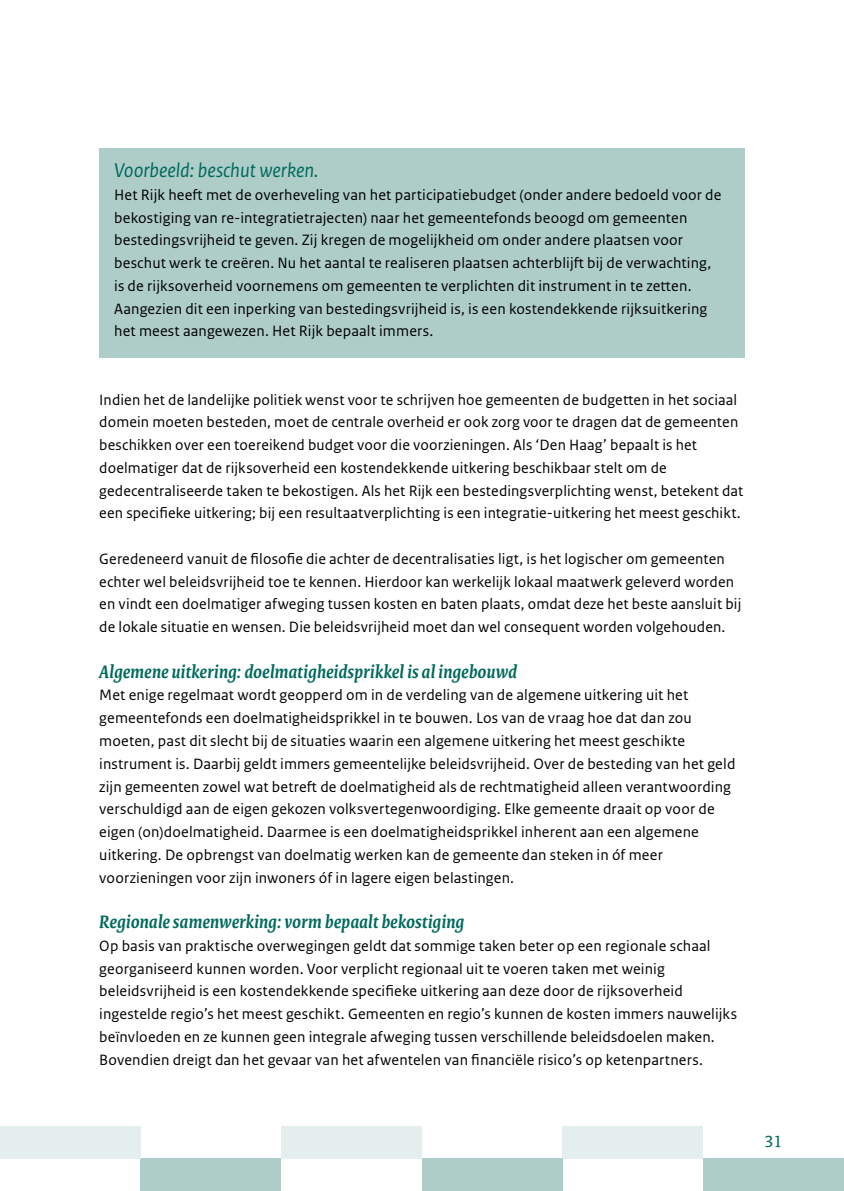
<style>
.page{position:relative;width:844px;height:1191px;background:#fff}
.page>*{position:absolute;margin:0;border:0;box-sizing:border-box;transform-origin:0 0}
.t1{font:italic 21px "Rijksoverheid Sans Text";color:#006a5d}
.Tussenkop{font:italic 700 19.25px "Rijksoverheid Serif";color:#006a5d}
.t2{font:17.5px "Rijksoverheid Serif";color:#006a5d}
.Broodtekst{font:15.75px/22.8px "Rijksoverheid Sans Text";letter-spacing:.01em;color:#000}
</style>
<div class="page">
<div style="left:703px;top:1158px;width:140px;height:33px;background:#aecdc9"></div>
<div style="left:562px;top:1126px;width:141px;height:32px;background:#e4eeed"></div>
<div style="left:422px;top:1158px;width:140px;height:33px;background:#aecdc9"></div>
<div style="left:281px;top:1126px;width:141px;height:32px;background:#e4eeed"></div>
<div style="left:141px;top:1158px;width:140px;height:33px;background:#aecdc9"></div>
<div style="left:0;top:1126px;width:141px;height:32px;background:#e4eeed"></div>
<div style="left:99px;top:148px;width:645px;height:209px;background:#aecdc9"></div>
<p class="t1" style="left:114px;top:158px;width:206px">Voorbeeld: beschut werken.</p>
<p class="Broodtekst" style="left:114px;top:183px;width:608px">Het Rijk heeft met de overheveling van het participatiebudget (onder andere bedoeld voor de bekostiging van re-integratietrajecten) naar het gemeentefonds beoogd om gemeenten bestedingsvrijheid te geven. Zij kregen de mogelijkheid om onder andere plaatsen voor beschut werk te creëren. Nu het aantal te realiseren plaatsen achterblijft bij de verwachting, is de rijksoverheid voornemens om gemeenten te verplichten dit instrument in te zetten.<br>Aangezien dit een inperking van bestedingsvrijheid is, is een kostendekkende rijksuitkering het meest aangewezen. Het Rijk bepaalt immers.</p>
<p class="Broodtekst" style="left:99px;top:388px;width:645px">Indien het de landelijke politiek wenst voor te schrijven hoe gemeenten de budgetten in het sociaal domein moeten besteden, moet de centrale overheid er ook zorg voor te dragen dat de gemeenten beschikken over een toereikend budget voor die voorzieningen. Als ‘Den Haag’ bepaalt is het doelmatiger dat de rijksoverheid een kostendekkende uitkering beschikbaar stelt om de gedecentraliseerde taken te bekostigen. Als het Rijk een bestedingsverplichting wenst, betekent dat een specifieke uitkering; bij een resultaatverplichting is een integratie-uitkering het meest geschikt.</p>
<p class="Broodtekst" style="left:99px;top:547px;width:643px">Geredeneerd vanuit de filosofie die achter de decentralisaties ligt, is het logischer om gemeenten echter wel beleidsvrijheid toe te kennen. Hierdoor kan werkelijk lokaal maatwerk geleverd worden en vindt een doelmatiger afweging tussen kosten en baten plaats, omdat deze het beste aansluit bij de lokale situatie en wensen. Die beleidsvrijheid moet dan wel consequent worden volgehouden.</p>
<p class="Tussenkop" style="left:99px;top:660px;width:419px">Algemene uitkering: doelmatigheidsprikkel is al ingebouwd</p>
<p class="Broodtekst" style="left:99px;top:684px;width:637px">Met enige regelmaat wordt geopperd om in de verdeling van de algemene uitkering uit het gemeentefonds een doelmatigheidsprikkel in te bouwen. Los van de vraag hoe dat dan zou moeten, past dit slecht bij de situaties waarin een algemene uitkering het meest geschikte instrument is. Daarbij geldt immers gemeentelijke beleidsvrijheid. Over de besteding van het geld zijn gemeenten zowel wat betreft de doelmatigheid als de rechtmatigheid alleen verantwoording verschuldigd aan de eigen gekozen volksvertegenwoordiging. Elke gemeente draait op voor de eigen (on)doelmatigheid. Daarmee is een doelmatigheidsprikkel inherent aan een algemene uitkering. De opbrengst van doelmatig werken kan de gemeente dan steken in óf meer voorzieningen voor zijn inwoners óf in lagere eigen belastingen.</p>
<p class="Tussenkop" style="left:99px;top:910px;width:366px">Regionale samenwerking: vorm bepaalt bekostiging</p>
<p class="Broodtekst" style="left:99px;top:934px;width:639px">Op basis van praktische overwegingen geldt dat sommige taken beter op een regionale schaal georganiseerd kunnen worden. Voor verplicht regionaal uit te voeren taken met weinig beleidsvrijheid is een kostendekkende specifieke uitkering aan deze door de rijksoverheid ingestelde regio’s het meest geschikt. Gemeenten en regio’s kunnen de kosten immers nauwelijks beïnvloeden en ze kunnen geen integrale afweging tussen verschillende beleidsdoelen maken.<br>Bovendien dreigt dan het gevaar van het afwentelen van financiële risico’s op ketenpartners.</p>
<p class="t2" style="left:764px;top:1130px;width:20px">31</p>
</div>
